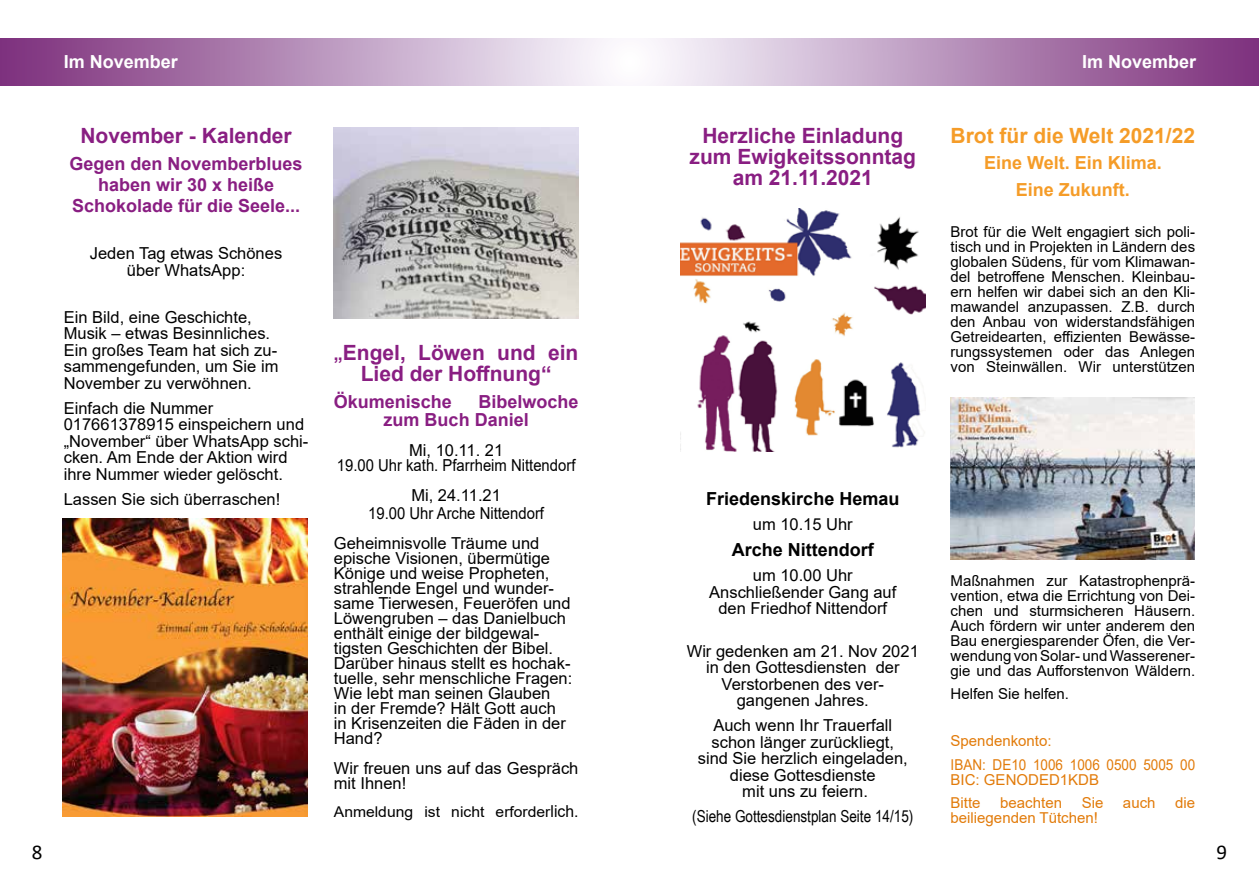
<style>
.page{position:relative;width:1259px;height:893px;background:#fff}
.page>*{position:absolute;margin:0;border:0;box-sizing:border-box;transform-origin:0 0}
.t1{font:700 21px/21px "Arial";color:#891e82;text-align:center}
.t2{font:700 21px "Arial";color:#f59c28}
.t3{font:21px "Calibri";color:#000}
.t4{font:700 18px/21px "Arial";color:#891e82}
.t5{font:700 18px "Arial";color:#000}
.t6{font:700 18px/26.5px "Arial";color:#f59c28;text-align:center}
.t7{font:700 18px "Arial";color:#fff}
.t8{font:16.5px/16.5px "Arial";color:#000;text-align:center}
.t9{font:16.5px "Arial Narrow";color:#000}
.t10{font:15px/15px "Arial";color:#000;text-align:justify}
.t11{font:15px/23.5px "Arial";color:#e27b0a}
.t12{font:14.85px "Arial";color:#000;scale:1.06 1}
.s1{font-size:18px}
.s2{font-size:16.5px}
</style>
<div class="page">
<svg style="left:0;top:38px;width:1259px;height:47px;background:#bb95bd"></svg>
<img style="left:334px;top:128px;width:244px;height:191px">
<img style="left:63px;top:518px;width:244px;height:298px">
<img style="left:680px;top:209px;width:245px;height:243px">
<img style="left:950px;top:397px;width:244px;height:162px">
<p class="t7" style="left:64px;top:49px;width:116px">Im November</p>
<p class="t7" style="left:1082px;top:49px;width:116px">Im November</p>
<p class="t1" style="left:689px;top:125px;width:228px">Herzliche Einladung zum Ewigkeitssonntag am 21.11.2021</p>
<p class="t2" style="left:950px;top:121px;width:246px">Brot für die Welt 2021/22</p>
<p class="t1" style="left:80px;top:125px;width:213px">November - Kalender</p>
<p class="t4" style="left:69px;top:154px;width:235px;text-align:center">Gegen den Novemberblues haben wir 30 x heiße<br>Schokolade für die Seele...</p>
<p class="t8" style="left:90px;top:245px;width:194px">Jeden Tag etwas Schönes über WhatsApp:</p>
<p class="t8" style="left:64px;top:309px;width:216px;text-align:left">Ein Bild, eine Geschichte,<br>Musik – etwas Besinnliches.<br>Ein großes Team hat sich zu&shy;sammengefunden, um Sie im<br>November zu verwöhnen.</p>
<p class="t8" style="left:64px;top:400px;width:246px;text-align:left">Einfach die Nummer<br>017661378915 einspeichern und „November“ über WhatsApp schi&shy;cken. Am Ende der Aktion wird ihre Nummer wieder gelöscht.</p>
<p class="t8" style="left:64px;top:491px;width:218px">Lassen Sie sich überraschen!</p>
<p class="t5" style="left:706px;top:485px;width:195px">Friedenskirche Hemau</p>
<p class="t8" style="left:753px;top:515px;width:101px">um 10.15 Uhr</p>
<p class="t5" style="left:732px;top:537px;width:144px">Arche Nittendorf</p>
<p class="t8" style="left:709px;top:567px;width:189px">um 10.00 Uhr<br>Anschließender Gang auf den Friedhof Nittendorf</p>
<p class="t8" style="left:687px;top:642px;width:234px">Wir gedenken am 21. Nov 2021 in den Gottesdiensten der<br>Verstorbenen des ver&shy;gangenen Jahres.</p>
<p class="t8" style="left:698px;top:717px;width:212px">Auch wenn Ihr Trauerfall schon länger zurückliegt, sind Sie herzlich eingeladen, diese Gottesdienste<br>mit uns zu feiern.</p>
<p class="t9" style="left:692px;top:804px;width:223px">(Siehe Gottesdienstplan Seite 14/15)</p>
<p class="t6" style="left:984px;top:150px;width:179px">Eine Welt. Ein Klima.<br>Eine Zukunft.</p>
<p class="t10" style="left:950px;top:224px;width:246px">Brot für die Welt engagiert sich poli&shy;tisch und in Projekten in Ländern des globalen Südens, für vom Klimawan&shy;del betroffene Menschen. Kleinbau&shy;ern helfen wir dabei sich an den Kli&shy;mawandel anzupassen. Z.B. durch den Anbau von widerstandsfähigen Getreidearten, effizienten Bewässe&shy;rungssystemen oder das Anlegen von Steinwällen. Wir unterstützen</p>
<p class="t1" style="left:334px;top:342px;width:246px"><span class="s1">„</span>Engel, Löwen und ein<br>Lied der Hoffnung“</p>
<p class="t4" style="left:334px;top:391px;width:120px">Ökumenische</p>
<p class="t4" style="left:384px;top:393px;width:196px;line-height:18px;text-indent:95px">Bibelwoche zum Buch Daniel</p>
<p class="t8" style="left:337px;top:442px;width:240px;line-height:15px">Mi, 10.11. 21<br>19.00 Uhr kath. Pfarrheim Nittendorf</p>
<p class="t8" style="left:368px;top:486px;width:177px;line-height:18px">Mi, 24.11.21<br>19.00 Uhr Arche Nittendorf</p>
<p class="t8" style="left:334px;top:535px;width:240px;line-height:15px;text-align:left">Geheimnisvolle Träume und epische Visionen, übermütige<br>Könige und weise Propheten, strahlende Engel und wunder&shy;same Tierwesen, Feueröfen und<br>Löwengruben – das Danielbuch enthält einige der bildgewal&shy;tigsten Geschichten der Bibel.<br>Darüber hinaus stellt es hochak&shy;tuelle, sehr menschliche Fragen:<br>Wie lebt man seinen Glauben<br>in der Fremde? Hält Gott auch in Krisenzeiten die Fäden in der<br>Hand?</p>
<p class="t8" style="left:334px;top:760px;width:246px;line-height:15px;text-align:left">Wir freuen uns auf das Gespräch mit Ihnen!</p>
<p class="t12" style="left:334px;top:802px;width:232px">Anmeldung ist nicht erforder<span class="s2">lich.</span></p>
<p class="t10" style="left:950px;top:573px;width:246px">Maßnahmen zur Katastrophenprä&shy;vention, etwa die Errichtung von Dei&shy;chen und sturmsicheren Häusern.<br>Auch fördern wir unter anderem den Bau energiesparender Öfen, die Ver&shy;wendung von Solar- und Wasserener&shy;gie und das Aufforstenvon Wäldern.</p>
<p class="t10" style="left:950px;top:686px;width:120px">Helfen Sie helfen.</p>
<p class="t11" style="left:950px;top:729px;width:246px">Spendenkonto:<br>IBAN: DE10 1006 1006 0500 5005 00</p>
<p class="t11" style="left:950px;top:768px;width:150px">BIC: GENODED1KDB<br>Bitte</p>
<p class="t11" style="left:1000px;top:791px;width:63px">beachten</p>
<p class="t11" style="left:1081px;top:791px;width:23px">Sie</p>
<p class="t11" style="left:1123px;top:791px;width:34px">auch</p>
<p class="t11" style="left:1175px;top:791px;width:22px">die</p>
<p class="t11" style="left:950px;top:806px;width:149px">beiliegenden Tütchen!</p>
<p class="t3" style="left:32px;top:838px;width:12px">8</p>
<p class="t3" style="left:1216px;top:838px;width:12px">9</p>
</div>
